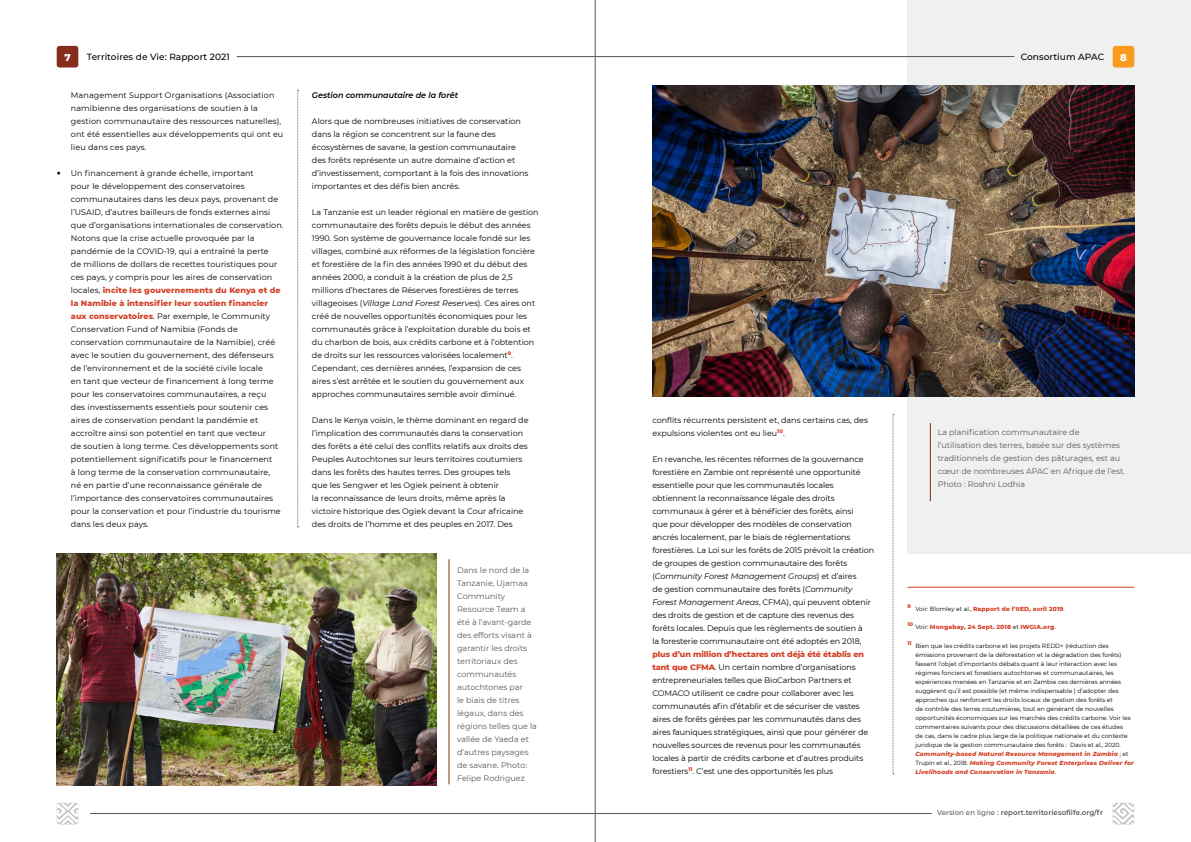
<style>
.page{position:relative;width:1191px;height:842px;background:#fff}
.page>*{position:absolute;margin:0;border:0;box-sizing:border-box;transform-origin:0 0}
.t1{font:800 10px "Montserrat";color:#fff}
.t2{font:500 9px "Montserrat";letter-spacing:.01em;color:#000}
.t3{font:8px/13px "Montserrat";color:#000}
.t4{font:8px/13px "Montserrat";color:#575958}
.t5{font:italic 600 8px "Montserrat";color:#000}
.t6{font:600 7px "Montserrat";letter-spacing:.01em;color:#575958}
.t7{font:6px/9px "Montserrat";color:#000}
.t8{font:800 6px "Montserrat";letter-spacing:.02em;color:#d24127}
.t9{font:800 5.2px "Montserrat";color:#d24127}
.s1{font-family:"Helvetica Neue LT Std";font-weight:100;font-stretch:condensed}
.s2{font-weight:800;color:#d24127}
.s3{font-style:italic}
.s4{font-weight:400;color:#000}
.s5{font-weight:800;font-style:italic;color:#d24127}
.s6{font-weight:500}
</style>
<div class="page">
<div style="left:907px;top:0;width:284px;height:553px;background:#eff0f0"></div>
<div style="left:1112px;top:46px;width:22px;height:21px;background:#f99b1c;border-radius:3px"></div>
<svg style="left:1112px;top:803px;width:22px;height:21px"></svg>
<svg style="left:57px;top:803px;width:21px;height:21px"></svg>
<div style="left:57px;top:46px;width:21px;height:21px;background:#862d1b;border-radius:3px"></div>
<img style="left:57px;top:553px;width:379px;height:232px">
<hr style="left:449px;top:559px;width:1px;height:225px;background:#862d1b">
<img style="left:652px;top:85px;width:482px;height:311px">
<hr style="left:907px;top:587px;width:227px;height:1px;background:#d24127">
<hr style="left:930px;top:423px;width:1px;height:78px;background:#862d1b">
<hr style="left:595px;top:0;width:1px;height:842px;background:#575958">
<hr style="left:90px;top:813px;width:505px;height:1px;background:#575958">
<hr style="left:595px;top:56px;width:419px;height:1px;background:#575958">
<hr style="left:595px;top:813px;width:336px;height:1px;background:#575958">
<hr style="left:237px;top:56px;width:358px;height:1px;background:#575958">
<svg style="left:297px;top:90px;width:2px;height:438px"></svg>
<svg style="left:892px;top:414px;width:2px;height:361px"></svg>
<p class="t2" style="left:87px;top:50px;width:144px">Territoires de Vie: Rapport 2021</p>
<p class="t2" style="left:1020px;top:50px;width:85px">Consortium APAC</p>
<p class="t1" style="left:64px;top:50px;width:8px">7</p>
<p class="t1" style="left:1120px;top:50px;width:8px">8</p>
<p class="t3" style="left:71px;top:88px;width:214px">Management Support Organisations (Association namibienne des organisations de soutien à la gestion communautaire des ressources naturelles), ont été essentielles aux développements qui ont eu lieu dans ces pays.</p>
<p class="t3" style="left:71px;top:166px;width:214px;text-indent:-14px"><span class="s1">•</span> Un financement à grande échelle, important<br>pour le développement des conservatoires communautaires dans les deux pays, provenant de l’USAID, d’autres bailleurs de fonds externes ainsi que d’organisations internationales de conservation.<br>Notons que la crise actuelle provoquée par la pandémie de la COVID-19, qui a entraîné la perte<br>de millions de dollars de recettes touristiques pour ces pays, y compris pour les aires de conservation locales, <span class="s2">incite les gouvernements du Kenya et de la Namibie à intensifier leur soutien financier aux conservatoires</span>. Par exemple, le Community Conservation Fund of Namibia (Fonds de conservation communautaire de la Namibie), créé avec le soutien du gouvernement, des défenseurs de l’environnement et de la société civile locale<br>en tant que vecteur de financement à long terme pour les conservatoires communautaires, a reçu<br>des investissements essentiels pour soutenir ces aires de conservation pendant la pandémie et accroître ainsi son potentiel en tant que vecteur<br>de soutien à long terme. Ces développements sont potentiellement significatifs pour le financement<br>à long terme de la conservation communautaire,<br>né en partie d’une reconnaissance générale de l’importance des conservatoires communautaires pour la conservation et pour l’industrie du tourisme dans les deux pays.</p>
<p class="t5" style="left:312px;top:90px;width:148px">Gestion communautaire de la forêt</p>
<p class="t3" style="left:312px;top:114px;width:218px">Alors que de nombreuses initiatives de conservation dans la région se concentrent sur la faune des écosystèmes de savane, la gestion communautaire des forêts représente un autre domaine d’action et d’investissement, comportant à la fois des innovations importantes et des défis bien ancrés.</p>
<p class="t3" style="left:312px;top:205px;width:228px">La Tanzanie est un leader régional en matière de gestion communautaire des forêts depuis le début des années 1990. Son système de gouvernance locale fondé sur les villages, combiné aux réformes de la législation foncière et forestière de la fin des années 1990 et du début des années 2000, a conduit à la création de plus de 2,5 millions d’hectares de Réserves forestières de terres villageoises (<span class="s3">Village Land Forest Reserves</span>). Ces aires ont créé de nouvelles opportunités économiques pour les communautés grâce à l’exploitation durable du bois et du charbon de bois, aux crédits carbone et à l’obtention de droits sur les ressources valorisées localement<sup>9</sup>.<br>Cependant, ces dernières années, l’expansion de ces aires s’est arrêtée et le soutien du gouvernement aux approches communautaires semble avoir diminué.</p>
<p class="t3" style="left:312px;top:413px;width:218px">Dans le Kenya voisin, le thème dominant en regard de l’implication des communautés dans la conservation des forêts a été celui des conflits relatifs aux droits des Peuples Autochtones sur leurs territoires coutumiers dans les forêts des hautes terres. Des groupes tels<br>que les Sengwer et les Ogiek peinent à obtenir<br>la reconnaissance de leurs droits, même après la victoire historique des Ogiek devant la Cour africaine des droits de l’homme et des peuples en 2017. Des</p>
<p class="t4" style="left:457px;top:563px;width:81px">Dans le nord de la<br>Tanzanie, Ujamaa<br>Community<br>Resource Team a été à l’avant-garde des efforts visant à garantir les droits territoriaux des communautés autochtones par<br>le biais de titres légaux, dans des régions telles que la vallée de Yaeda et d’autres paysages de savane. Photo:<br>Felipe Rodriguez</p>
<p class="t3" style="left:652px;top:413px;width:217px">conflits récurrents persistent et, dans certains cas, des expulsions violentes ont eu lieu<sup>10</sup>.</p>
<p class="t3" style="left:652px;top:452px;width:223px">En revanche, les récentes réformes de la gouvernance forestière en Zambie ont représenté une opportunité essentielle pour que les communautés locales obtiennent la reconnaissance légale des droits communaux à gérer et à bénéficier des forêts, ainsi<br>que pour développer des modèles de conservation ancrés localement, par le biais de réglementations forestières. La Loi sur les forêts de 2015 prévoit la création de groupes de gestion communautaire des forêts (<span class="s3">Community Forest Management Groups</span>) et d’aires<br>de gestion communautaire des forêts (<span class="s3">Community Forest Management Areas</span>, CFMA), qui peuvent obtenir des droits de gestion et de capture des revenus des forêts locales. Depuis que les règlements de soutien à<br>la foresterie communautaire ont été adoptés en 2018,</p>
<p class="t3" style="left:652px;top:647px;width:217px"><span class="s2">plus d’un million d’hectares ont déjà été établis en tant que CFMA</span>. Un certain nombre d’organisations entrepreneuriales telles que BioCarbon Partners et COMACO utilisent ce cadre pour collaborer avec les communautés afin d’établir et de sécuriser de vastes aires de forêts gérées par les communautés dans des aires fauniques stratégiques, ainsi que pour générer de nouvelles sources de revenus pour les communautés locales à partir de crédits carbone et d’autres produits forestiers<sup>11</sup>. C’est une des opportunités les plus</p>
<p class="t4" style="left:937px;top:426px;width:189px">La planification communautaire de<br>l’utilisation des terres, basée sur des systèmes traditionnels de gestion des pâturages, est au cœur de nombreuses APAC en Afrique de l’est.<br>Photo : Roshni Lodhia</p>
<p class="t9" style="left:907px;top:602px;width:5px">9</p>
<p class="t8" style="left:915px;top:604px;width:151px"><span class="s4">Voir: Blomley et al.,</span> Rapport de l’IIED, avril 2019<span class="s4">.</span></p>
<p class="t9" style="left:907px;top:621px;width:7px">10</p>
<p class="t8" style="left:915px;top:623px;width:142px"><span class="s4">Voir:</span> Mongabay, 24 Sept. 2018 <span class="s4">et</span> IWGIA.org<span class="s4">.</span></p>
<p class="t9" style="left:907px;top:639px;width:6px">11</p>
<p class="t7" style="left:915px;top:641px;width:220px">Bien que les crédits carbone et les projets REDD+ (réduction des émissions provenant de la déforestation et la dégradation des forêts) fassent l’objet d’importants débats quant à leur interaction avec les régimes fonciers et forestiers autochtones et communautaires, les expériences menées en Tanzanie et en Zambie ces dernières années suggèrent qu’il est possible (et même indispensable ) d’adopter des approches qui renforcent les droits locaux de gestion des forêts et<br>de contrôle des terres coutumières, tout en générant de nouvelles opportunités économiques sur les marchés des crédits carbone. Voir les commentaires suivants pour des discussions détaillées de ces études<br>de cas, dans le cadre plus large de la politique nationale et du contexte juridique de la gestion communautaire des forêts : Davis et al., 2020.<br><span class="s5">Community-based Natural Resource Management in Zambia</span> ; et Trupin et al., 2018. <span class="s5">Making Community Forest Enterprises Deliver for Livelihoods and Conservation in Tanzania</span>.</p>
<p class="t6" style="left:937px;top:808px;width:167px"><span class="s6">Version en ligne :</span> report.territoriesoflife.org/fr</p>
</div>
